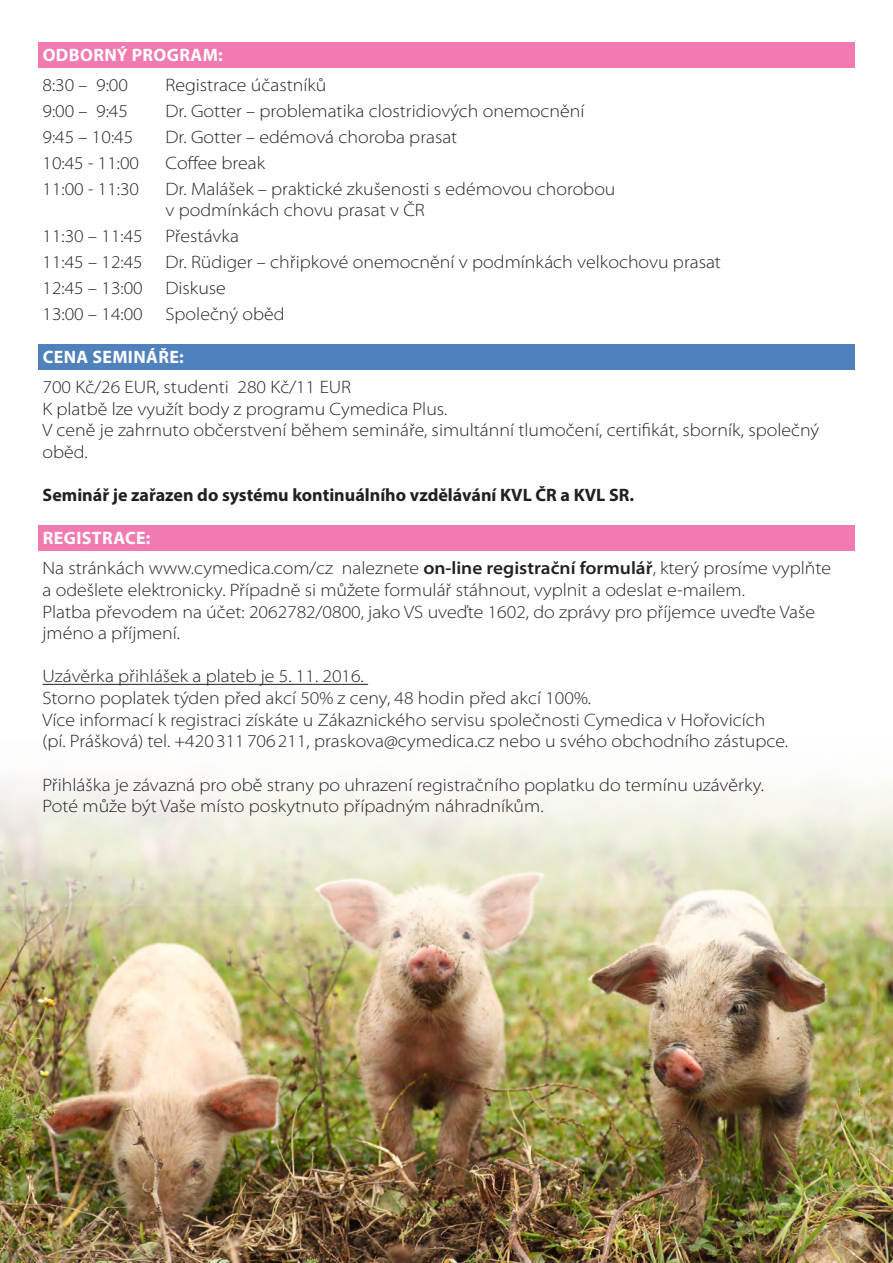
<style>
.page{position:relative;width:893px;height:1263px;background:#fff}
.page>*{position:absolute;margin:0;border:0;box-sizing:border-box;transform-origin:0 0}
.t1{font:300 semi-expanded 18px/21.6px "Myriad Pro";color:#231f20}
.t2{font:700 18px "Myriad Pro";color:#231f20}
.t3{font:700 18px "Myriad Pro";letter-spacing:.02em;color:#fff}
.s1{font-weight:700;font-stretch:normal;color:#fff}
.s2{font-weight:600}
</style>
<div class="page">
<img style="left:0;top:779px;width:893px;height:484px">
<div style="left:38px;top:43px;width:817px;height:25px;background:#f17bb0"></div>
<div style="left:38px;top:344px;width:817px;height:26px;background:#4f81bd"></div>
<div style="left:38px;top:525px;width:817px;height:26px;background:#f17bb0"></div>
<hr style="left:43px;top:684px;width:325px;height:1px;background:#231f20">
<p class="t3" style="left:43px;top:44px;width:182px">ODBORNÝ PROGRAM:</p>
<p class="t1" style="left:43px;top:75px;width:87px">8:30 – 9:00</p>
<p class="t1" style="left:166px;top:75px;width:162px">Registrace účastníků</p>
<p class="t1" style="left:43px;top:101px;width:87px">9:00 – 9:45</p>
<p class="t1" style="left:166px;top:101px;width:421px">Dr. Gotter – problematika clostridiových onemocnění</p>
<p class="t1" style="left:43px;top:127px;width:92px">9:45 – 10:45</p>
<p class="t1" style="left:166px;top:127px;width:293px">Dr. Gotter – edémová choroba prasat</p>
<p class="t1" style="left:43px;top:152px;width:98px">10:45 - 11:00</p>
<p class="t1" style="left:166px;top:152px;width:101px">Coffee break</p>
<p class="t1" style="left:43px;top:178px;width:98px">11:00 - 11:30</p>
<p class="t1" style="left:166px;top:178px;width:451px">Dr. Malášek – praktické zkušenosti s edémovou chorobou v podmínkách chovu prasat v ČR</p>
<p class="t1" style="left:43px;top:226px;width:102px">11:30 – 11:45</p>
<p class="t1" style="left:166px;top:226px;width:75px">Přestávka</p>
<p class="t1" style="left:43px;top:252px;width:102px">11:45 – 12:45</p>
<p class="t1" style="left:166px;top:252px;width:557px">Dr. Rüdiger – chřipkové onemocnění v podmínkách velkochovu prasat</p>
<p class="t1" style="left:43px;top:277px;width:102px">12:45 – 13:00</p>
<p class="t1" style="left:166px;top:277px;width:62px">Diskuse</p>
<p class="t1" style="left:43px;top:303px;width:102px">13:00 – 14:00</p>
<p class="t1" style="left:166px;top:303px;width:121px">Společný oběd</p>
<p class="t3" style="left:43px;top:345px;width:143px">CENA SEMINÁŘE:</p>
<p class="t1" style="left:43px;top:377px;width:778px">700 Kč/26 EUR, studenti 280 Kč/11 EUR<br>K platbě lze využít body z programu Cymedica Plus.<br>V ceně je zahrnuto občerstvení během semináře, simultánní tlumočení, certifikát, sborník, společný oběd.</p>
<p class="t2" style="left:43px;top:483px;width:593px">Seminář je zařazen do systému kontinuálního vzdělávání KVL ČR a KVL SR.</p>
<p class="t1" style="left:43px;top:523px;width:790px;line-height:30.2px"><span class="s1">REGISTRACE:<br></span>Na stránkách www.cymedica.com/cz naleznete <span class="s2">on-line registrační formulář</span>, který prosíme vyplňte</p>
<p class="t1" style="left:43px;top:579px;width:774px">a odešlete elektronicky. Případně si můžete formulář stáhnout, vyplnit a odeslat e-mailem.<br>Platba převodem na účet: 2062782/0800, jako VS uveďte 1602, do zprávy pro příjemce uveďte Vaše jméno a příjmení.</p>
<p class="t1" style="left:43px;top:666px;width:747px">Uzávěrka přihlášek a plateb je 5. 11. 2016.<br>Storno poplatek týden před akcí 50% z ceny, 48 hodin před akcí 100%.<br>Více informací k registraci získáte u Zákaznického servisu společnosti Cymedica v Hořovicích (pí. Prášková) tel. +420311706211, praskova@cymedica.cz nebo u svého obchodního zástupce.</p>
<p class="t1" style="left:43px;top:774px;width:723px">Přihláška je závazná pro obě strany po uhrazení registračního poplatku do termínu uzávěrky.<br>Poté může být Vaše místo poskytnuto případným náhradníkům.</p>
</div>
